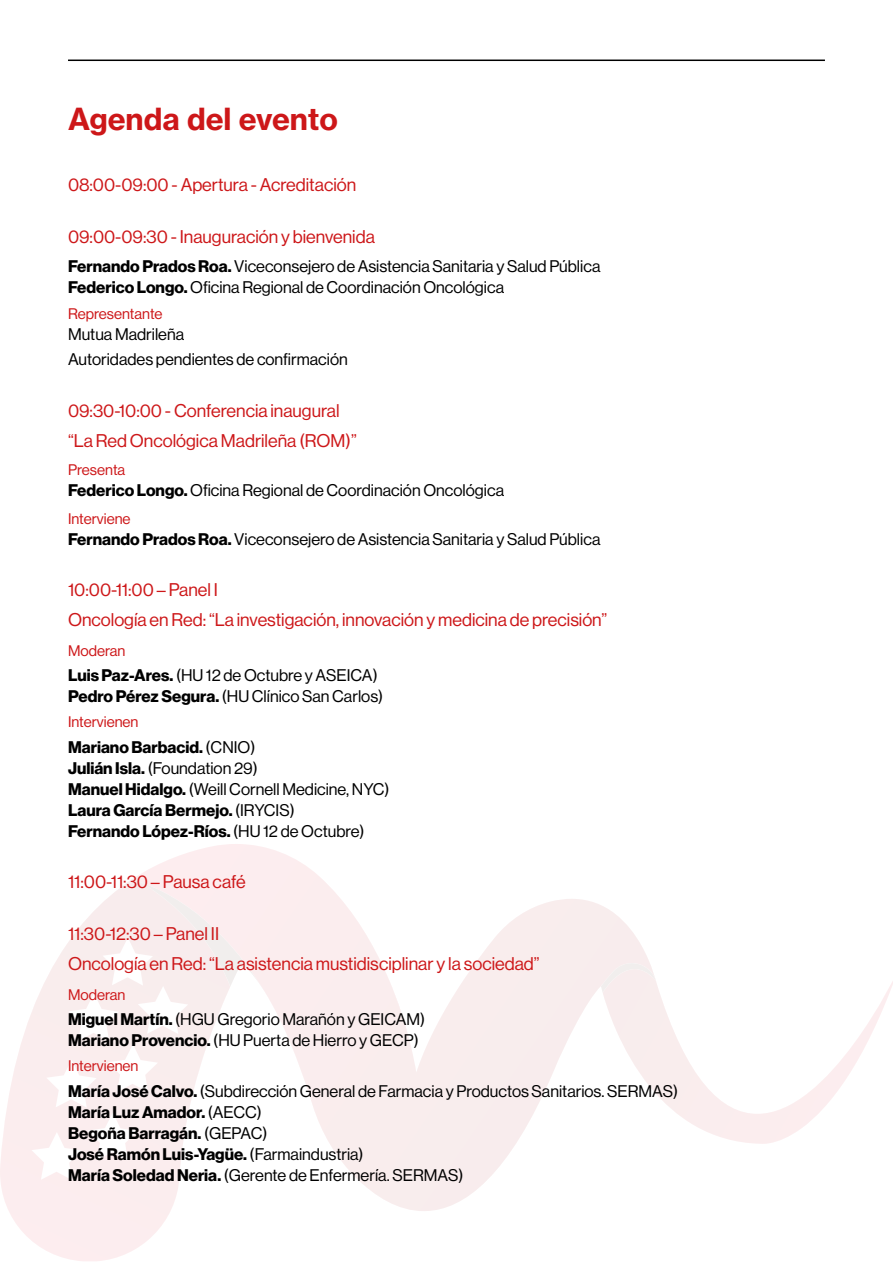
<style>
.page{position:relative;width:893px;height:1263px;background:#fff}
.page>*{position:absolute;margin:0;border:0;box-sizing:border-box;transform-origin:0 0}
.t1{font:30px "N Haas Grotesk TX Std 75 Bd";color:#cd1719}
.t2{font:18px/30.2px "N Haas Grotesk DS Std 55 Rg";color:#cd1719}
.t3{font:16.5px/21px "N Haas Grotesk DS Std 55 Rg";color:#000}
.t4{font:16.5px/21px "N Haas Grotesk DS Std 75 Bd";color:#000}
.t5{font:15px "N Haas Grotesk DS Std 55 Rg";color:#cd1719}
.s1{font-family:"N Haas Grotesk DS Std 75 Bd"}
.s2{font-family:"N Haas Grotesk DS Std 55 Rg"}
</style>
<div class="page">
<svg style="left:133px;top:844px;width:517px;height:367px"></svg>
<svg style="left:0;top:879px;width:267px;height:382px"></svg>
<svg style="left:384px;top:969px;width:29px;height:84px"></svg>
<svg style="left:601px;top:981px;width:292px;height:163px"></svg>
<div style="left:601px;top:963px;width:55px;height:30px;background:#f8eced"></div>
<svg style="left:32px;top:882px;width:258px;height:298px"></svg>
<hr style="left:68px;top:60px;width:757px;height:1px;background:#000">
<h1 class="t1" style="left:68px;top:100px;width:271px">Agenda del evento</h1>
<p class="t2" style="left:68px;top:170px;width:290px">08:00-09:00 - Apertura - Acreditación</p>
<p class="t2" style="left:68px;top:221px;width:308px">09:00-09:30 - Inauguración y bienvenida</p>
<p class="t3" style="left:68px;top:256px;width:534px"><span class="s1">Fernando Prados Roa.</span> Viceconsejero de Asistencia Sanitaria y Salud Pública<br><span class="s1">Federico Longo.</span> Oficina Regional de Coordinación Oncológica</p>
<p class="t5" style="left:68px;top:305px;width:96px">Representante</p>
<p class="t3" style="left:68px;top:321px;width:281px;line-height:25.2px">Mutua Madrileña<br>Autoridades pendientes de confirmación</p>
<p class="t2" style="left:68px;top:395px;width:290px">09:30-10:00 - Conferencia inaugural “La Red Oncológica Madrileña (ROM)”</p>
<p class="t5" style="left:68px;top:461px;width:59px">Presenta</p>
<p class="t3" style="left:68px;top:479px;width:438px"><span class="s1">Federico Longo.</span> Oficina Regional de Coordinación Oncológica</p>
<p class="t5" style="left:68px;top:510px;width:64px">Interviene</p>
<p class="t3" style="left:68px;top:528px;width:534px"><span class="s1">Fernando Prados Roa.</span> Viceconsejero de Asistencia Sanitaria y Salud Pública</p>
<p class="t2" style="left:68px;top:575px;width:541px">10:00-11:00 – Panel I<br>Oncología en Red: “La investigación, innovación y medicina de precisión”</p>
<p class="t5" style="left:68px;top:642px;width:59px">Moderan</p>
<p class="t3" style="left:68px;top:665px;width:317px"><span class="s1">Luis Paz-Ares.</span> (HU 12 de Octubre y ASEICA)<br><span class="s1">Pedro Pérez Segura.</span> (HU Clínico San Carlos)</p>
<p class="t5" style="left:68px;top:714px;width:72px">Intervienen</p>
<p class="t4" style="left:68px;top:737px;width:189px">Mariano Barbacid. <span class="s2">(CNIO)</span></p>
<p class="t3" style="left:68px;top:757px;width:323px"><span class="s1">Julián Isla.</span> (Foundation 29)<br><span class="s1">Manuel Hidalgo.</span> (Weill Cornell Medicine, NYC)</p>
<p class="t4" style="left:68px;top:800px;width:298px">Laura García Bermejo. <span class="s2">(IRYCIS)<br></span>Fernando López-Ríos. <span class="s2">(HU 12 de Octubre)</span></p>
<p class="t2" style="left:68px;top:867px;width:179px">11:00-11:30 – Pausa café</p>
<p class="t2" style="left:68px;top:919px;width:473px">11:30-12:30 – Panel II<br>Oncología en Red: “La asistencia mustidisciplinar y la sociedad”</p>
<p class="t5" style="left:68px;top:986px;width:59px">Moderan</p>
<p class="t3" style="left:68px;top:1009px;width:359px"><span class="s1">Miguel Martín.</span> (HGU Gregorio Marañón y GEICAM)<br><span class="s1">Mariano Provencio.</span> (HU Puerta de Hierro y GECP)</p>
<p class="t5" style="left:68px;top:1057px;width:72px">Intervienen</p>
<p class="t3" style="left:68px;top:1080px;width:612px"><span class="s1">María José Calvo.</span> (Subdirección General de Farmacia y Productos Sanitarios. SERMAS)</p>
<p class="t4" style="left:68px;top:1101px;width:297px">María Luz Amador. <span class="s2">(AECC)<br></span>Begoña Barragán. <span class="s2">(GEPAC)<br></span>José Ramón Luis-Yagüe. <span class="s2">(Farmaindustria)</span></p>
<p class="t3" style="left:68px;top:1164px;width:397px"><span class="s1">María Soledad Neria.</span> (Gerente de Enfermería. SERMAS)</p>
</div>
